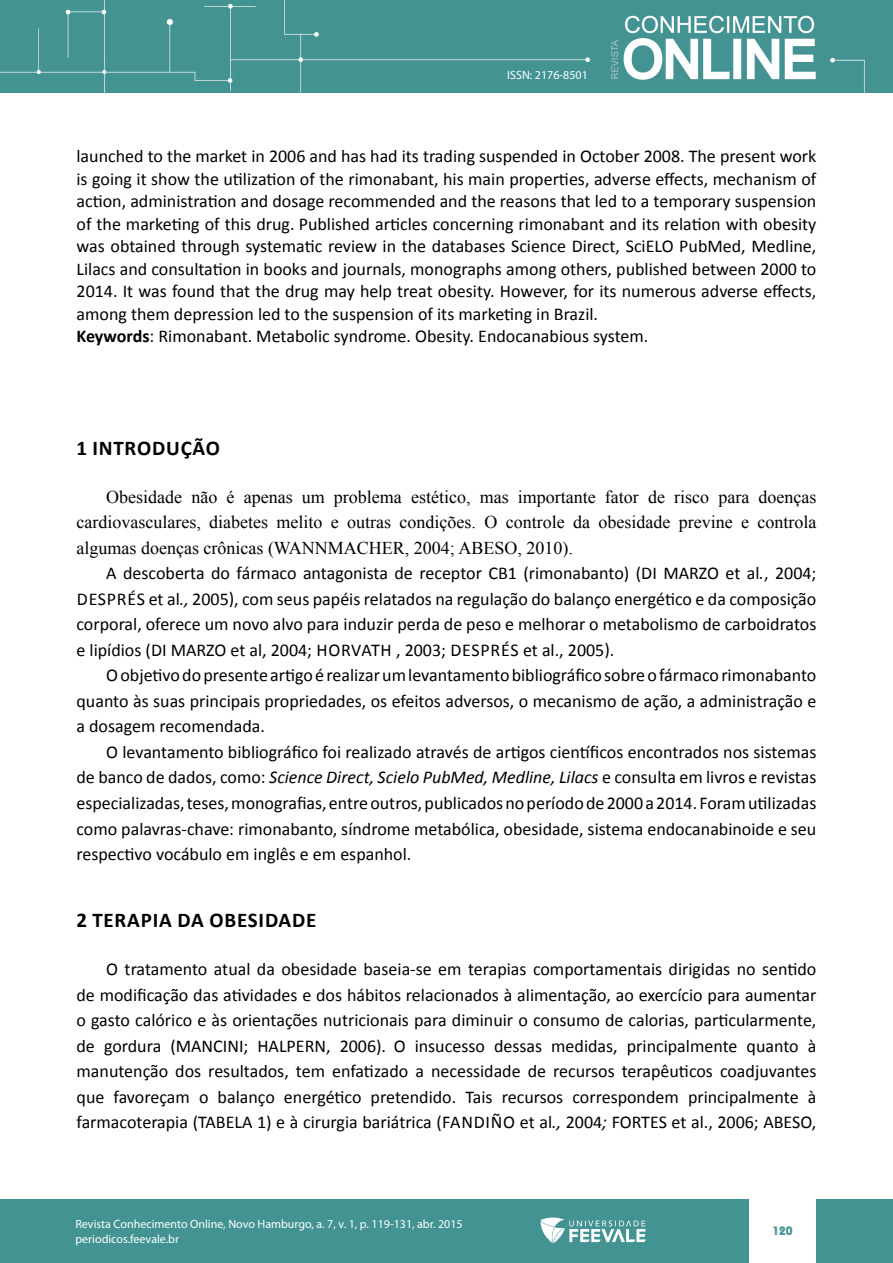
<style>
.page{position:relative;width:893px;height:1263px;background:#fff}
.page>*{position:absolute;margin:0;border:0;box-sizing:border-box;transform-origin:0 0}
.t1{font:700 21px "Calibri";letter-spacing:.04em;color:#000}
.t2{font:18px/25.5px "Calibri";color:#000;text-align:justify}
.t3{font:18px/25.5px "Times New Roman";color:#000;text-align:justify}
.t4{font:12px/15px "Myriad Pro";color:#fff}
.t5{font:700 12px "Bauhaus IT Cby BT";color:#429391}
.s1{font-weight:700}
.s2{font-style:italic}
</style>
<div class="page">
<div style="left:816px;top:1199px;width:77px;height:64px;background:#429391"></div>
<div style="left:0;top:1199px;width:748px;height:64px;background:#429391"></div>
<svg style="left:540px;top:1217px;width:106px;height:26px"></svg>
<img style="left:0;top:0;width:893px;height:93px">
<p class="t4" style="left:507px;top:67px;width:82px">ISSN: 2176-8501</p>
<p class="t2" style="left:77px;top:145px;width:741px;line-height:22.5px;text-align:left">launched to the market in 2006 and has had its trading suspended in October 2008. The present work is going it show the utilization of the rimonabant, his main properties, adverse effects, mechanism of action, administration and dosage recommended and the reasons that led to a temporary suspension of the marketing of this drug. Published articles concerning rimonabant and its relation with obesity was obtained through systematic review in the databases Science Direct, SciELO PubMed, Medline, Lilacs and consultation in books and journals, monographs among others, published between 2000 to 2014. It was found that the drug may help treat obesity. However, for its numerous adverse effects, among them depression led to the suspension of its marketing in Brazil.<br><span class="s1">KEYWORDS</span>: Rimonabant. Metabolic syndrome. Obesity. Endocanabious system.</p>
<p class="t1" style="left:77px;top:434px;width:37px">1 INTRODU</p>
<p class="t1" style="left:181px;top:434px;width:38px">ÇÃO</p>
<p class="t3" style="left:77px;top:484px;width:741px;text-indent:30px">Obesidade não é apenas um problema estético, mas importante fator de risco para doenças cardiovasculares, diabetes melito e outras condições. O controle da obesidade previne e controla algumas doenças crônicas (WANNMACHER, 2004; ABESO, 2010).</p>
<p class="t2" style="left:77px;top:561px;width:741px;text-indent:30px">A descoberta do fármaco antagonista de receptor CB1 (rimonabanto) (DI MARZO et al<span class="s2">.</span>, 2004; DESPRÉS et al<span class="s2">.,</span> 2005), com seus papéis relatados na regulação do balanço energético e da composição corporal, oferece um novo alvo para induzir perda de peso e melhorar o metabolismo de carboidratos e lipídios (DI MARZO et al, 2004; Horvath , 2003; DESPRÉS et al., 2005).</p>
<p class="t2" style="left:76px;top:663px;width:741px;text-indent:30px">O objetivo do presente artigo é realizar um levantamento bibliográfico sobre o fármaco rimonabanto quanto às suas principais propriedades, os efeitos adversos, o mecanismo de ação, a administração e a dosagem recomendada.</p>
<p class="t2" style="left:76px;top:739px;width:741px;text-indent:30px">O levantamento bibliográfico foi realizado através de artigos científicos encontrados nos sistemas de banco de dados, como: <span class="s2">Science Direct, Scielo PubMed, Medline, Lilacs</span> e consulta em livros e revistas especializadas, teses, monografias, entre outros, publicados no período de 2000 a 2014. Foram utilizadas como palavras-chave: rimonabanto, síndrome metabólica, obesidade, sistema endocanabinoide e seu respectivo vocábulo em inglês e em espanhol.</p>
<p class="t1" style="left:77px;top:907px;width:40px">2 TERAPIA</p>
<p class="t1" style="left:178px;top:907px;width:45px">DA OBESIDADE</p>
<p class="t2" style="left:77px;top:957px;width:741px;text-indent:30px">O tratamento atual da obesidade baseia-se em terapias comportamentais dirigidas no sentido de modificação das atividades e dos hábitos relacionados à alimentação, ao exercício para aumentar o gasto calórico e às orientações nutricionais para diminuir o consumo de calorias, particularmente, de gordura (MAN</p>
<p class="t2" style="left:77px;top:1033px;width:741px;text-indent:137px">CINI; HALPERN, 2006). O insucesso dessas medidas, principalmente quanto à manutenção dos resultados, tem enfatizado a necessidade de recursos terapêuticos coadjuvantes que favoreçam o balanço energético pretendido. Tais recursos correspondem principalmente à farmacoterapia (TABE</p>
<p class="t2" style="left:234px;top:1110px;width:583px">LA 1) e à cirurgia bariátrica (Fand iño et al<span class="s2">.,</span> 2004<span class="s2">;</span> FORTES et al., 2006; AB ESO,</p>
<p class="t4" style="left:75px;top:1216px;width:389px">Revista Conhecimento Online, Novo Hamburgo, a. 7, v. 1, p. 119-131, abr. 2015 periodicos.feevale.br</p>
<p class="t5" style="left:772px;top:1223px;width:22px">120</p>
</div>
